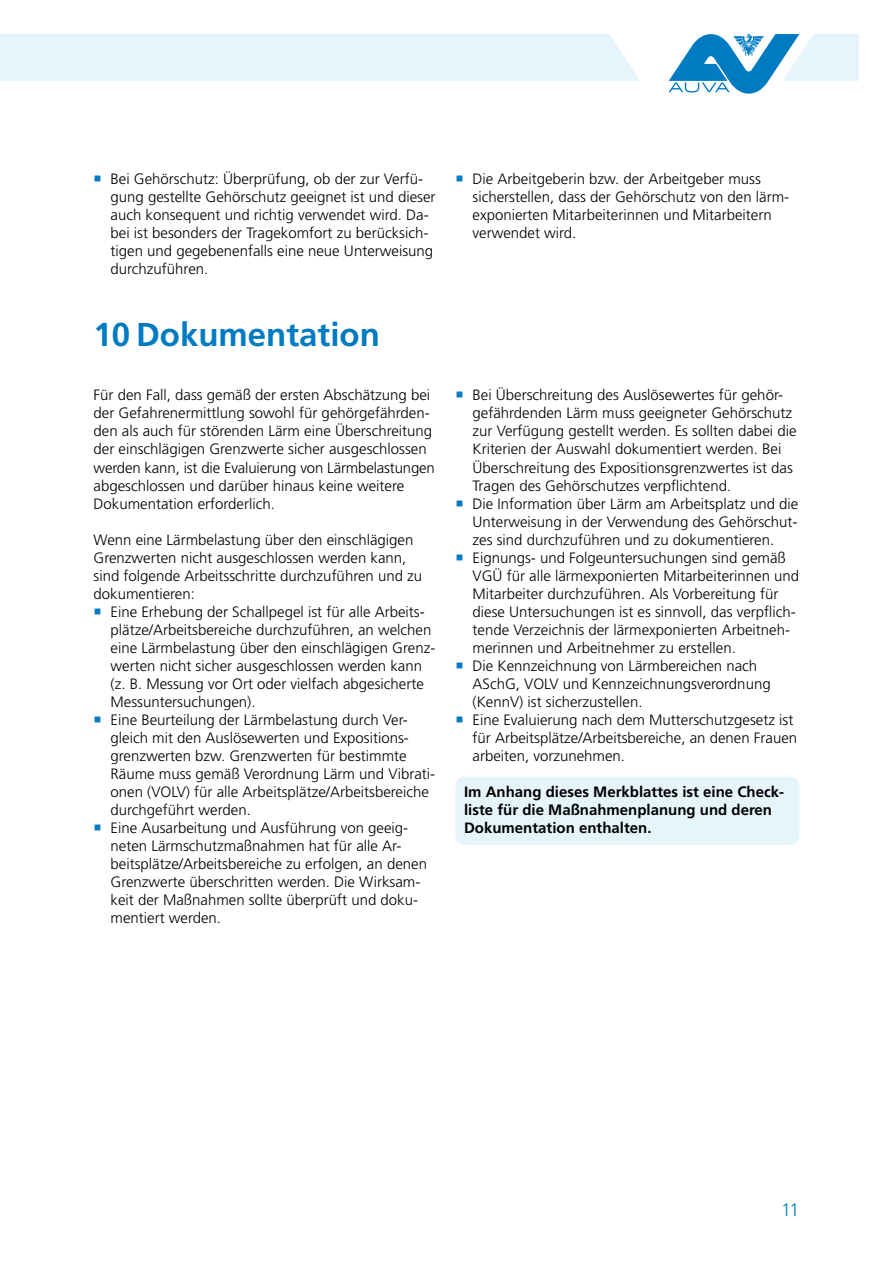
<style>
.page{position:relative;width:893px;height:1263px;background:#fff}
.page>*{position:absolute;margin:0;border:0;box-sizing:border-box;transform-origin:0 0}
.H1_Headline_22pt{font:700 33px "Frutiger LT Std";color:#007bc2}
.t1{font:300 18px "Frutiger LT Std";color:#007bc2}
.Copy{font:300 15px/18px "Frutiger LT Std";color:#000}
.Wichtig_Box{font:700 15px/18px "Frutiger LT Std";color:#000}
</style>
<div class="page">
<div style="left:0;top:34px;width:859px;height:47px;background:#e6f5fc"></div>
<div style="left:455px;top:777px;width:344px;height:68px;background:#e6f5fc;border-radius:9px"></div>
<svg style="left:610px;top:34px;width:203px;height:60px"></svg>
<p class="Copy" style="left:111px;top:170px;width:327px">Bei Gehörschutz: Überprüfung, ob der zur Verfü&shy;gung gestellte Gehörschutz geeignet ist und dieser auch konsequent und richtig verwendet wird. Da&shy;bei ist besonders der Tragekomfort zu berücksich&shy;tigen und gegebenenfalls eine neue Unterweisung durchzuführen.</p>
<p class="Copy" style="left:472px;top:170px;width:318px">Die Arbeitgeberin bzw. der Arbeitgeber muss sicherstellen, dass der Gehörschutz von den lärm&shy;exponierten Mitarbeiterinnen und Mitarbeitern verwendet wird.</p>
<h2 class="H1_Headline_22pt" style="left:94px;top:316px;width:288px">10 Dokumentation</h2>
<p class="Copy" style="left:94px;top:386px;width:343px">Für den Fall, dass gemäß der ersten Abschätzung bei der Gefahrenermittlung sowohl für gehörgefährden&shy;den als auch für störenden Lärm eine Überschreitung der einschlägigen Grenzwerte sicher ausgeschlossen werden kann, ist die Evaluierung von Lärmbelastungen abgeschlossen und darüber hinaus keine weitere Dokumentation erforderlich.</p>
<p class="Copy" style="left:94px;top:530px;width:330px">Wenn eine Lärmbelastung über den einschlägigen Grenzwerten nicht ausgeschlossen werden kann, sind folgende Arbeitsschritte durchzuführen und zu dokumentieren:</p>
<p class="Copy" style="left:111px;top:602px;width:326px">Eine Erhebung der Schallpegel ist für alle Arbeits&shy;plätze/Arbeitsbereiche durchzuführen, an welchen eine Lärmbelastung über den einschlägigen Grenz&shy;werten nicht sicher ausgeschlossen werden kann (z. B. Messung vor Ort oder vielfach abgesicherte Messuntersuchungen).</p>
<p class="Copy" style="left:111px;top:710px;width:326px">Eine Beurteilung der Lärmbelastung durch Ver&shy;gleich mit den Auslösewerten und Expositions&shy;grenzwerten bzw. Grenzwerten für bestimmte Räume muss gemäß Verordnung Lärm und Vibrati&shy;onen (VOLV) für alle Arbeitsplätze/Arbeitsbereiche durchgeführt werden.</p>
<p class="Copy" style="left:111px;top:818px;width:318px">Eine Ausarbeitung und Ausführung von geeig&shy;neten Lärmschutzmaßnahmen hat für alle Ar&shy;beitsplätze/Arbeitsbereiche zu erfolgen, an denen Grenzwerte überschritten werden. Die Wirksam&shy;keit der Maßnahmen sollte überprüft und doku&shy;mentiert werden.</p>
<p class="Copy" style="left:472px;top:386px;width:325px">Bei Überschreitung des Auslösewertes für gehör&shy;gefährdenden Lärm muss geeigneter Gehörschutz zur Verfügung gestellt werden. Es sollten dabei die Kriterien der Auswahl dokumentiert werden. Bei Überschreitung des Expositionsgrenzwertes ist das Tragen des Gehörschutzes verpflichtend.</p>
<p class="Copy" style="left:472px;top:494px;width:327px;text-align:justify">Die Information über Lärm am Arbeitsplatz und die Unterweisung in der Verwendung des Gehörschut&shy;zes sind durchzuführen und zu dokumentieren.</p>
<p class="Copy" style="left:472px;top:548px;width:328px">Eignungs- und Folgeuntersuchungen sind gemäß VGÜ für alle lärmexponierten Mitarbeiterinnen und Mitarbeiter durchzuführen. Als Vorbereitung für diese Untersuchungen ist es sinnvoll, das verpflich&shy;tende Verzeichnis der lärmexponierten Arbeitneh&shy;merinnen und Arbeitnehmer zu erstellen.</p>
<p class="Copy" style="left:472px;top:656px;width:300px">Die Kennzeichnung von Lärmbereichen nach<br>ASchG, VOLV und Kennzeichnungsverordnung (KennV) ist sicherzustellen.</p>
<p class="Copy" style="left:472px;top:710px;width:326px">Eine Evaluierung nach dem Mutterschutzgesetz ist für Arbeitsplätze/Arbeitsbereiche, an denen Frauen arbeiten, vorzunehmen.</p>
<p class="Wichtig_Box" style="left:464px;top:782px;width:322px">Im Anhang dieses Merkblattes ist eine Check&shy;liste für die Maßnahmenplanung und deren<br>Dokumentation enthalten.</p>
<p class="t1" style="left:781px;top:1200px;width:20px">11</p>
</div>
